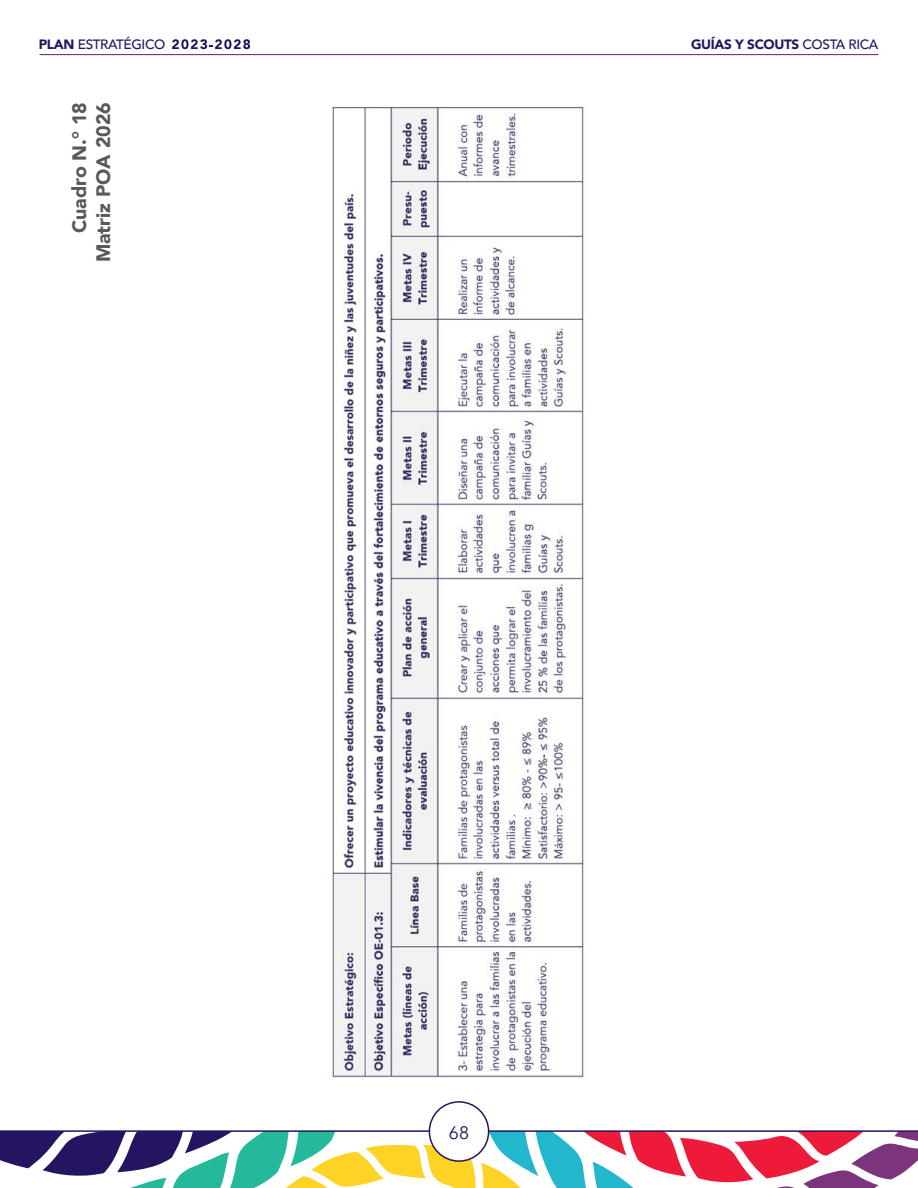
<style>
.page{position:relative;width:918px;height:1188px;background:#fff}
.page>*{position:absolute;margin:0;border:0;box-sizing:border-box;transform-origin:0 0}
.t1{font:900 19.5px/24px "Avenir";color:#58595b;text-align:right}
.t2{font:18px "Avenir";color:#251460}
.t3{font:900 13.5px "Avenir";letter-spacing:-.025em;color:#251460}
.t4{font:500 13.5px "Avenir";letter-spacing:-.025em;color:#251460}
.s1{font-weight:900}
.s2{font-weight:500}
</style>
<div class="page">
<svg style="left:0;top:1132px;width:918px;height:56px"></svg>
<svg style="left:172px;top:39px;width:78px;height:10px"></svg>
<hr style="left:40px;top:54px;width:838px;height:1px;background:#7c347c">
<hr style="left:0;top:1130px;width:918px;height:2px;background:#251460">
<svg style="left:429px;top:1102px;width:60px;height:59px"></svg>
<div style="left:429px;top:1101px;width:60px;height:61px;border:2px solid #251460;border-radius:50%"></div>
<div style="left:435px;top:1107px;width:48px;height:49px;background:#fff;border-radius:50%"></div>
<img style="left:332px;top:106px;width:253px;height:972px">
<p class="t4" style="left:39px;top:33px;width:128px"><span class="s1">PLAN</span> ESTRATÉGICO</p>
<p class="t3" style="left:691px;top:33px;width:189px">GUÍAS Y SCOUTS <span class="s2">COSTA RICA</span></p>
<p class="t1" style="left:67px;top:262px;width:162px;rotate:-90deg">Cuadro N.° 18<br>Matriz POA 2026</p>
<p class="t2" style="left:449px;top:1122px;width:22px">68</p>
</div>
